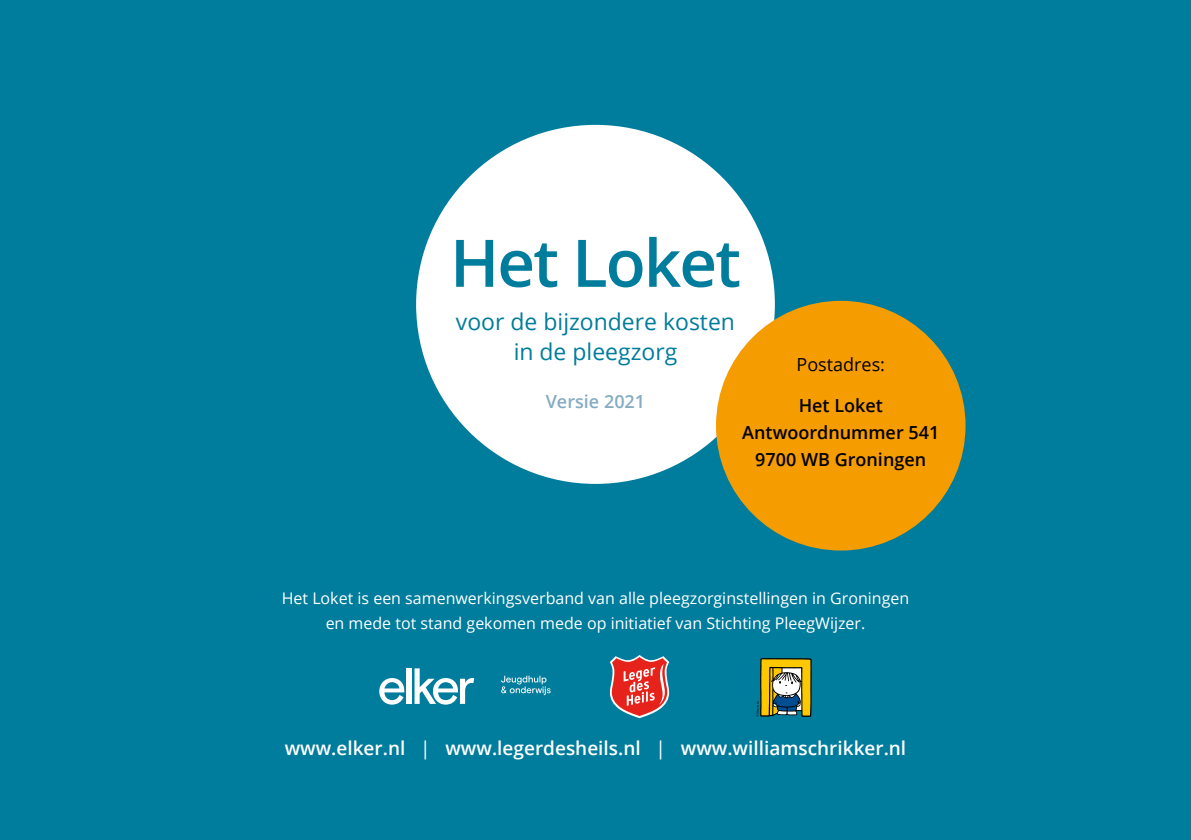
<style>
.page{position:relative;width:1191px;height:840px;background:#fff}
.page>*{position:absolute;margin:0;border:0;box-sizing:border-box;transform-origin:0 0}
.t1{font:600 65.6px "Open Sans";letter-spacing:-.03em;color:#007c9c}
.t2{font:23px/29.6px "Open Sans";color:#007c9c;text-align:center}
.t3{font:600 19px "Open Sans";color:#fff}
.t4{font:600 18px/27px "Open Sans";color:#000;text-align:center}
.t5{font:600 18px "Open Sans";color:#86acc2}
.t6{font:18px "Open Sans";color:#000}
.t7{font:16px/25px "Open Sans";color:#fff;text-align:center}
.s1{font-weight:400}
</style>
<div class="page">
<div style="left:0;top:0;width:1191px;height:839px;background:#007c9c"></div>
<svg style="left:501px;top:675px;width:49px;height:19px"></svg>
<svg style="left:379px;top:678px;width:25px;height:26px"></svg>
<div style="left:406px;top:668px;width:5px;height:35px;background:#fff"></div>
<svg style="left:414px;top:668px;width:60px;height:36px"></svg>
<svg style="left:610px;top:654px;width:59px;height:63px"></svg>
<svg style="left:756px;top:658px;width:55px;height:58px;background:#9b964c"></svg>
<div style="left:416px;top:125px;width:359px;height:358px;background:#fff;border-radius:50%"></div>
<div style="left:716px;top:300px;width:249px;height:250px;background:#f59c00;border-radius:50%"></div>
<h1 class="t1" style="left:450px;top:218px;width:292px">Het Loket</h1>
<h2 class="t2" style="left:456px;top:306px;width:281px">voor de bijzondere kosten in de pleegzorg</h2>
<p class="t5" style="left:546px;top:389px;width:101px">Versie 2021</p>
<p class="t6" style="left:796px;top:351px;width:90px">Postadres:</p>
<p class="t4" style="left:742px;top:391px;width:198px">Het Loket<br>Antwoordnummer 541<br>9700 WB Groningen</p>
<p class="t7" style="left:282px;top:584px;width:629px">Het Loket is een samenwerkingsverband van alle pleegzorginstellingen in Groningen en mede tot stand gekomen mede op initiatief van Stichting PleegWijzer.</p>
<p class="t3" style="left:285px;top:734px;width:623px">www.elker.nl <span class="s1">|</span> www.legerdesheils.nl <span class="s1">|</span> www.williamschrikker.nl</p>
</div>
